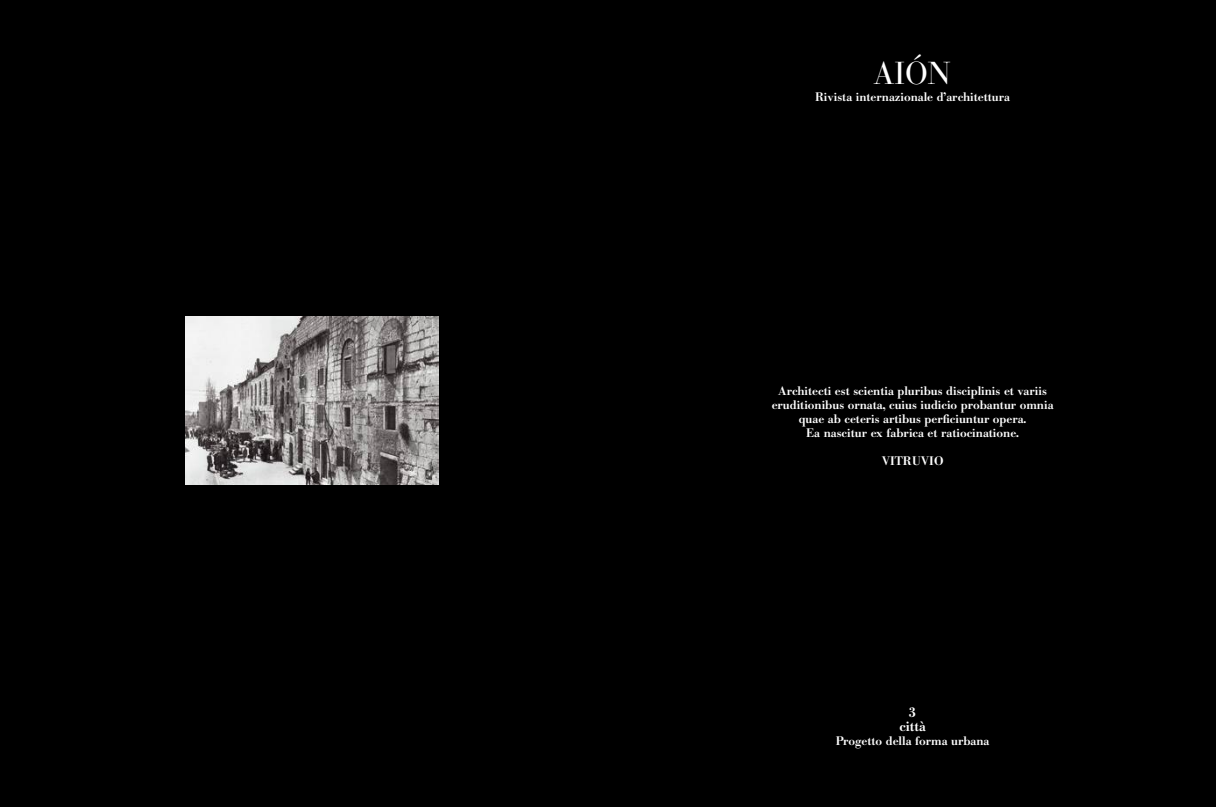
<style>
.page{position:relative;width:1216px;height:807px;background:#fff}
.page>*{position:absolute;margin:0;border:0;box-sizing:border-box;transform-origin:0 0}
.t1{font:31.5px "Bauer Bodoni";color:#fff}
.t2{font:500 14px/14px "Bodoni BE";color:#fff;text-align:center}
.t3{font:500 12.25px/14px "Bodoni BE";color:#fff;text-align:center}
</style>
<div class="page">
<div style="left:608px;top:0;width:607px;height:806px;background:#000"></div>
<div style="left:0;top:0;width:608px;height:806px;background:#000"></div>
<img style="left:186px;top:316px;width:253px;height:168px">
<h1 class="t1" style="left:873px;top:55px;width:79px">AIón</h1>
<p class="t3" style="left:815px;top:90px;width:196px">Rivista internazionale d’architettura</p>
<p class="t3" style="left:771px;top:384px;width:283px">Architecti est scientia pluribus disciplinis et variis eruditionibus ornata, cuius iudicio probantur omnia quae ab ceteris artibus perficiuntur opera.<br>Ea nascitur ex fabrica et ratiocinatione.</p>
<p class="t3" style="left:881px;top:454px;width:63px">VITRUVIO</p>
<p class="t2" style="left:899px;top:705px;width:28px">3 città</p>
<p class="t3" style="left:835px;top:734px;width:155px">Progetto della forma urbana</p>
</div>
